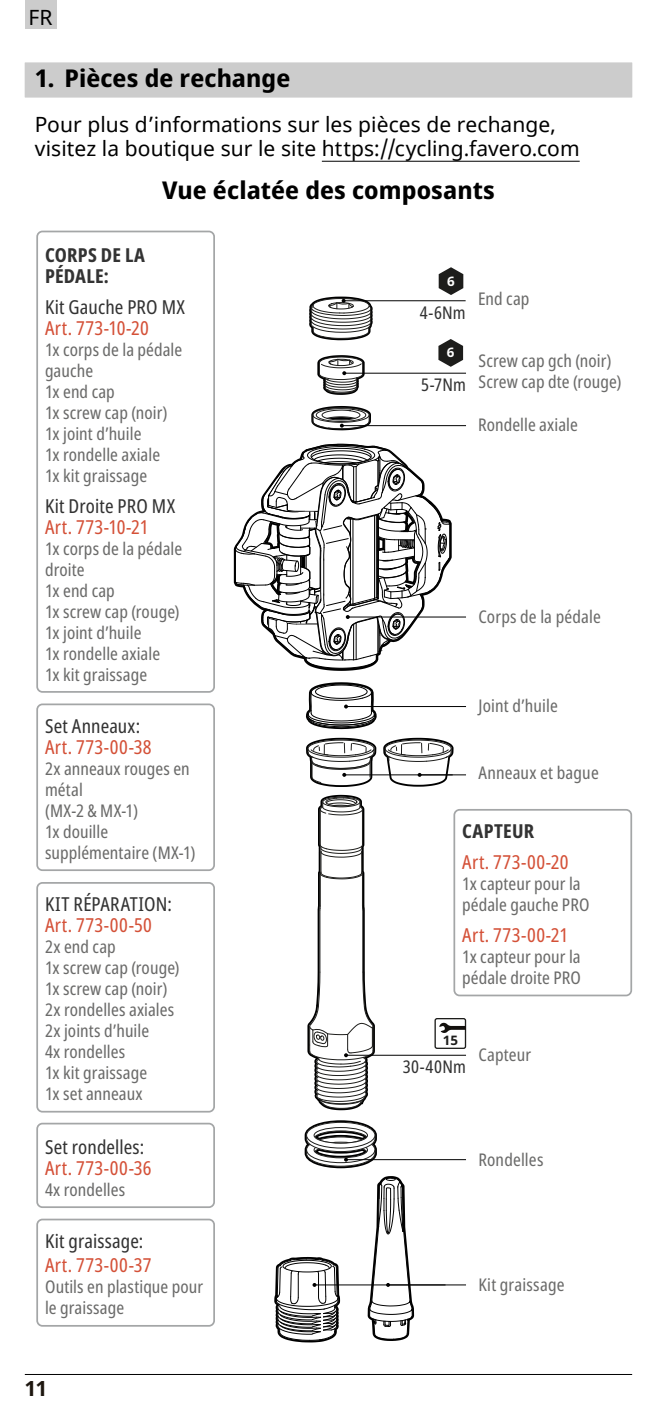
<style>
.page{position:relative;width:657px;height:1421px;background:#fff}
.page>*{position:absolute;margin:0;border:0;box-sizing:border-box;transform-origin:0 0}
.t1{font:700 24.5px "Noto Sans Display";letter-spacing:.005em;color:#000}
.t2{font:21px/24.5px "Noto Sans";letter-spacing:.005em;color:#000}
.t3{font:700 21px "Noto Sans";color:#1d160f}
.t4{font:19.25px "Noto Sans Display Condensed";letter-spacing:.02em;color:#d45037}
.t5{font:19.25px "Noto Sans Display Condensed";letter-spacing:.005em;color:#333}
.t6{font:700 19.25px/21px "Noto Sans Display Condensed";letter-spacing:.01em;color:#333}
.t7{font:17.5px/21px "Noto Sans Display Condensed";letter-spacing:.005em;color:#6b6b6a}
.t8{font:17.5px "Noto Sans Display Condensed";letter-spacing:.01em;color:#333}
.t9{font:700 13.12px "Noto Sans";color:#fff}
.t10{font:700 13.12px "Noto Sans";color:#1d1d1b}
</style>
<div class="page">
<hr style="left:25px;top:1374px;width:606px;height:1px;background:#000">
<div style="left:25px;top:0;width:31px;height:29px;background:#ccc"></div>
<div style="left:25px;top:63px;width:606px;height:34px;background:#ccc"></div>
<hr style="left:322px;top:161px;width:257px;height:1px;background:#000">
<div style="left:453px;top:809px;width:178px;height:187px;border:2px solid #a4a6a7;border-radius:5px"></div>
<div style="left:36px;top:231px;width:179px;height:462px;border:2px solid #a4a6a7;border-radius:5px"></div>
<div style="left:36px;top:882px;width:179px;height:231px;border:2px solid #a4a6a7;border-radius:5px"></div>
<div style="left:36px;top:704px;width:179px;height:167px;border:2px solid #a4a6a7;border-radius:5px"></div>
<div style="left:36px;top:1219px;width:179px;height:108px;border:2px solid #a4a6a7;border-radius:5px"></div>
<div style="left:36px;top:1123px;width:179px;height:85px;border:2px solid #a4a6a7;border-radius:5px"></div>
<svg style="left:438px;top:267px;width:25px;height:28px"></svg>
<svg style="left:438px;top:339px;width:25px;height:28px"></svg>
<hr style="left:343px;top:300px;width:122px;height:1px;background:#000">
<svg style="left:309px;top:297px;width:63px;height:43px"></svg>
<hr style="left:344px;top:373px;width:121px;height:1px;background:#000">
<svg style="left:317px;top:355px;width:47px;height:40px"></svg>
<hr style="left:341px;top:425px;width:124px;height:1px;background:#000">
<svg style="left:311px;top:406px;width:60px;height:24px"></svg>
<hr style="left:346px;top:706px;width:119px;height:1px;background:#000">
<hr style="left:344px;top:774px;width:121px;height:1px;background:#000">
<svg style="left:306px;top:682px;width:70px;height:105px"></svg>
<hr style="left:346px;top:1055px;width:119px;height:1px;background:#000">
<svg style="left:307px;top:795px;width:68px;height:315px"></svg>
<hr style="left:346px;top:1159px;width:119px;height:1px;background:#000">
<hr style="left:314px;top:1284px;width:151px;height:1px;background:#000">
<svg style="left:274px;top:1120px;width:140px;height:222px"></svg>
<hr style="left:347px;top:617px;width:118px;height:1px;background:#000">
<svg style="left:234px;top:444px;width:216px;height:226px"></svg>
<div style="left:434px;top:1018px;width:32px;height:31px;border:1px solid #1d1d1b;border-radius:2px"></div>
<svg style="left:439px;top:1023px;width:26px;height:10px"></svg>
<svg style="left:383px;top:737px;width:70px;height:50px"></svg>
<p class="t2" style="left:29px;top:6px;width:26px">FR</p>
<h1 class="t1" style="left:35px;top:61px;width:257px">1. Pièces de rechange</h1>
<p class="t2" style="left:35px;top:113px;width:546px">Pour plus d’informations sur les pièces de rechange, visitez la boutique sur le site https://cycling.favero.com</p>
<h1 class="t1" style="left:162px;top:173px;width:334px">Vue éclatée des composants</h1>
<p class="t6" style="left:45px;top:245px;width:101px">CORPS DE LA<br>PÉDALE:</p>
<p class="t5" style="left:45px;top:293px;width:141px">Kit Gauche PRO MX</p>
<p class="t4" style="left:45px;top:314px;width:105px">Art. 773-10-20</p>
<p class="t7" style="left:45px;top:339px;width:139px">1x corps de la pédale gauche<br>1x end cap<br>1x screw cap (noir)<br>1x joint d’huile<br>1x rondelle axiale<br>1x kit graissage</p>
<p class="t5" style="left:45px;top:492px;width:131px">Kit Droite PRO MX</p>
<p class="t4" style="left:45px;top:513px;width:105px">Art. 773-10-21</p>
<p class="t7" style="left:45px;top:538px;width:139px">1x corps de la pédale droite<br>1x end cap<br>1x screw cap (rouge)<br>1x joint d’huile<br>1x rondelle axiale<br>1x kit graissage</p>
<p class="t5" style="left:45px;top:712px;width:96px">Set Anneaux:</p>
<p class="t4" style="left:45px;top:733px;width:108px">Art. 773-00-38</p>
<p class="t7" style="left:45px;top:758px;width:152px">2x anneaux rouges en métal<br>(MX-2 &amp; MX-1)<br>1x douille supplémentaire (MX-1)</p>
<p class="t5" style="left:45px;top:891px;width:128px">KIT RÉPARATION:</p>
<p class="t4" style="left:45px;top:912px;width:108px">Art. 773-00-50</p>
<p class="t7" style="left:45px;top:937px;width:136px">2x end cap<br>1x screw cap (rouge)<br>1x screw cap (noir)<br>2x rondelles axiales<br>2x joints d’huile<br>4x rondelles<br>1x kit graissage<br>1x set anneaux</p>
<p class="t5" style="left:45px;top:1133px;width:101px">Set rondelles:</p>
<p class="t4" style="left:45px;top:1154px;width:108px">Art. 773-00-36</p>
<p class="t7" style="left:45px;top:1179px;width:82px">4x rondelles</p>
<p class="t5" style="left:45px;top:1227px;width:100px">Kit graissage:</p>
<p class="t4" style="left:45px;top:1252px;width:108px">Art. 773-00-37</p>
<p class="t7" style="left:45px;top:1277px;width:160px">Outils en plastique pour le graissage</p>
<p class="t3" style="left:25px;top:1374px;width:24px">11</p>
<p class="t9" style="left:447px;top:273px;width:9px">6</p>
<p class="t8" style="left:419px;top:300px;width:47px">4-6Nm</p>
<p class="t9" style="left:446px;top:345px;width:9px">6</p>
<p class="t8" style="left:421px;top:372px;width:46px">5-7Nm</p>
<p class="t7" style="left:477px;top:289px;width:53px">End cap</p>
<p class="t7" style="left:478px;top:350px;width:144px">Screw cap gch (noir)<br>Screw cap dte (rouge)</p>
<p class="t7" style="left:477px;top:414px;width:101px">Rondelle axiale</p>
<p class="t7" style="left:478px;top:606px;width:124px">Corps de la pédale</p>
<p class="t7" style="left:478px;top:696px;width:81px">Joint d’huile</p>
<p class="t7" style="left:478px;top:763px;width:122px">Anneaux et bague</p>
<p class="t6" style="left:462px;top:821px;width:73px">CAPTEUR</p>
<p class="t4" style="left:462px;top:849px;width:108px">Art. 773-00-20</p>
<p class="t7" style="left:462px;top:874px;width:129px">1x capteur pour la pédale gauche PRO</p>
<p class="t4" style="left:462px;top:921px;width:108px">Art. 773-00-21</p>
<p class="t7" style="left:462px;top:947px;width:120px">1x capteur pour la pédale droite PRO</p>
<p class="t10" style="left:442px;top:1032px;width:17px">15</p>
<p class="t8" style="left:402px;top:1055px;width:64px">30-40Nm</p>
<p class="t7" style="left:478px;top:1044px;width:54px">Capteur</p>
<p class="t7" style="left:478px;top:1150px;width:67px">Rondelles</p>
<p class="t7" style="left:478px;top:1274px;width:88px">Kit graissage</p>
</div>
